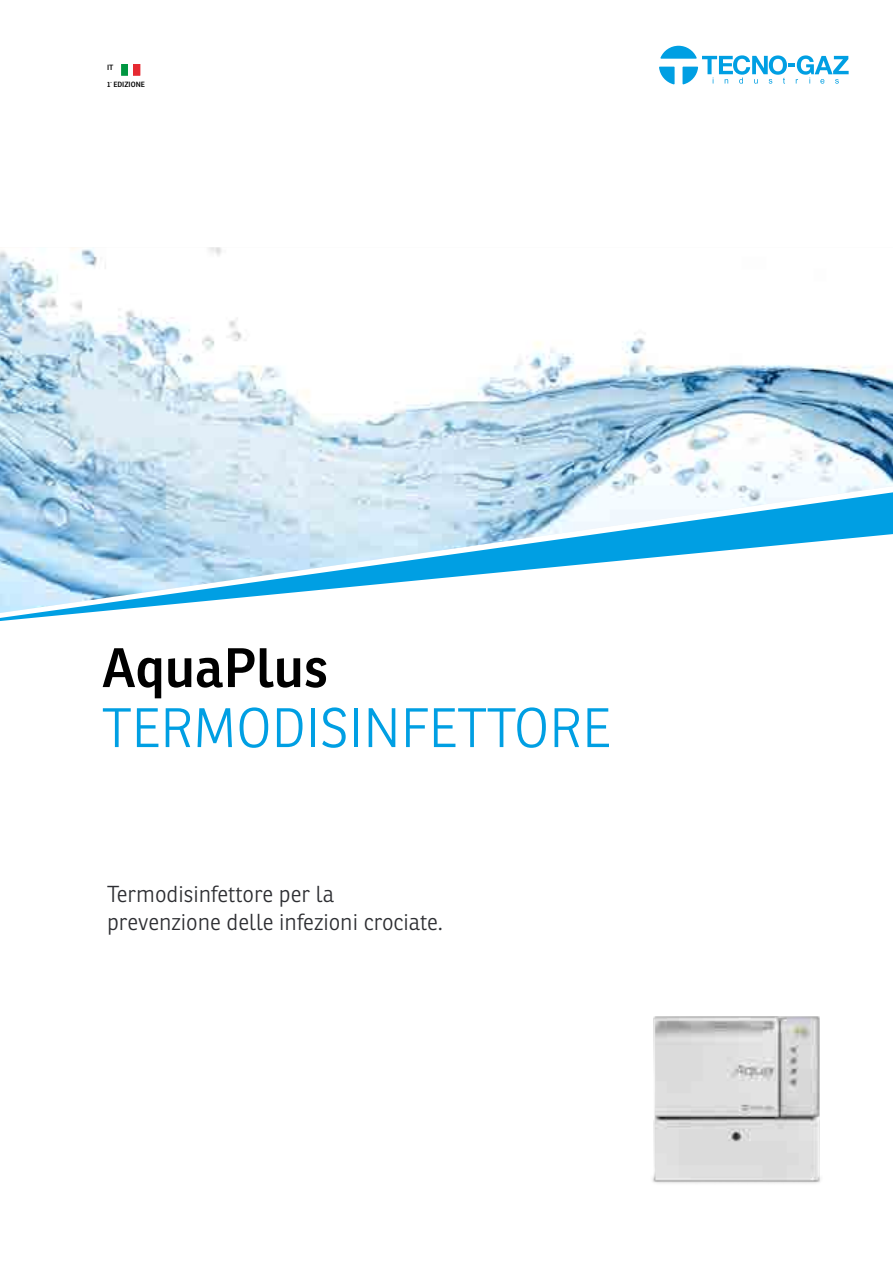
<style>
.page{position:relative;width:893px;height:1263px;background:#fff}
.page>*{position:absolute;margin:0;border:0;box-sizing:border-box;transform-origin:0 0}
.t1{font:300 54px "Ronnia";color:#009fe3}
.t2{font:600 54px "Ronnia";color:#000}
.t3{font:300 22.5px/28.3px "Ronnia";color:#2d2e32}
.t4{font:600 7.35px "Ronnia";color:#000}
</style>
<div class="page">
<img style="left:652px;top:1016px;width:168px;height:168px">
<img style="left:0;top:247px;width:893px;height:366px">
<svg style="left:660px;top:46px;width:189px;height:38px"></svg>
<div style="left:121px;top:63px;width:7px;height:13px;background:#009641"></div>
<div style="left:134px;top:63px;width:7px;height:13px;background:#e62a32"></div>
<div style="left:120px;top:63px;width:21px;height:14px;border:1px solid #fff"></div>
<p class="t4" style="left:107px;top:63px;width:8px">IT</p>
<p class="t4" style="left:107px;top:80px;width:39px">1<sup>°</sup> EDIZIONE</p>
<p class="t2" style="left:102px;top:634px;width:228px">AquaPlus</p>
<p class="t1" style="left:102px;top:695px;width:510px">TERMODISINFETTORE</p>
<p class="t3" style="left:107px;top:879px;width:337px">Termodisinfettore per la prevenzione delle infezioni crociate.</p>
</div>
